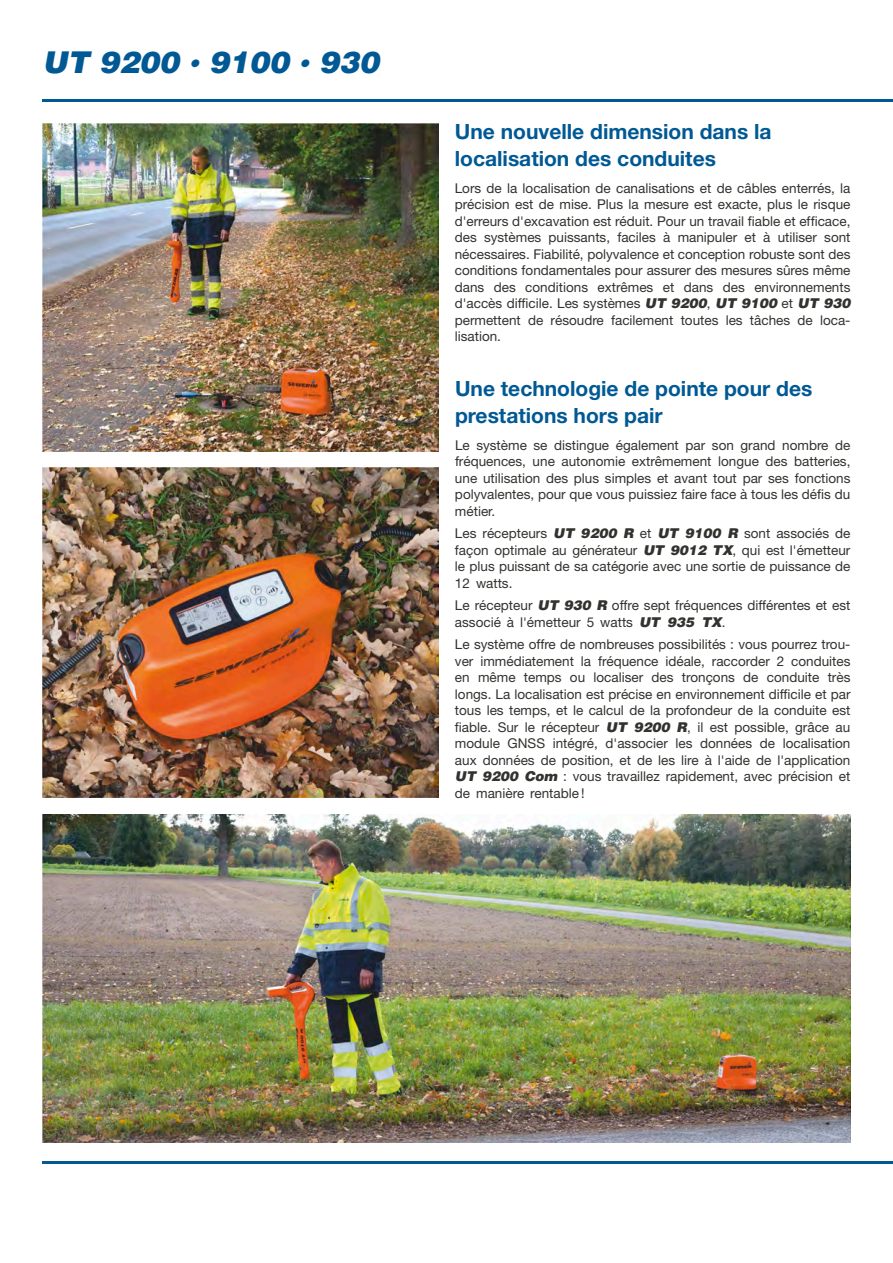
<style>
.page{position:relative;width:893px;height:1263px;background:#fff}
.page>*{position:absolute;margin:0;border:0;box-sizing:border-box;transform-origin:0 0}
.t1{font:30px "Airbus Special";color:#005994}
.t2{font:700 21px/27px "Helvetica Neue LT";color:#005994}
.t3{font:13.5px/16.5px "Helvetica Neue LT";color:#32322f;text-align:justify}
.s1{font-family:"Airbus Special"}
</style>
<div class="page">
<img style="left:42px;top:468px;width:396px;height:330px">
<hr style="left:43px;top:100px;width:850px;height:2px;background:#005994">
<hr style="left:43px;top:1161px;width:850px;height:2px;background:#005994">
<img style="left:42px;top:123px;width:396px;height:328px">
<img style="left:42px;top:815px;width:809px;height:327px">
<h1 class="t1" style="left:43px;top:49px;width:338px">UT 9200 9100 930</h1>
<h1 class="t1" style="left:189px;top:47px;width:11px">·</h1>
<h1 class="t1" style="left:299px;top:47px;width:11px">·</h1>
<h2 class="t2" style="left:455px;top:120px;width:318px">Une nouvelle dimension dans la localisation des conduites</h2>
<p class="t3" style="left:455px;top:181px;width:397px">Lors de la localisation de canalisations et de câbles enterrés, la précision est de mise. Plus la mesure est exacte, plus le risque d'erreurs d'excavation est réduit. Pour un travail fiable et efficace, des systèmes puissants, faciles à manipuler et à utiliser sont nécessaires. Fiabilité, polyvalence et conception robuste sont des conditions fondamentales pour assurer des mesures sûres même dans des conditions extrêmes et dans des environnements d'accès difficile. Les systèmes <span class="s1">UT 9200</span>, <span class="s1">UT 9100</span> et <span class="s1">UT 930 </span>permettent de résoudre facilement toutes les tâches de loca&shy;lisation.</p>
<h2 class="t2" style="left:455px;top:377px;width:359px">Une technologie de pointe pour des prestations hors pair</h2>
<p class="t3" style="left:455px;top:438px;width:397px">Le système se distingue également par son grand nombre de fréquences, une autonomie extrêmement longue des batteries, une utilisation des plus simples et avant tout par ses fonctions polyvalentes, pour que vous puissiez faire face à tous les défis du métier.</p>
<p class="t3" style="left:455px;top:527px;width:397px">Les récepteurs <span class="s1">UT 9200 R</span> et <span class="s1">UT 9100 R</span> sont associés de façon optimale au générateur <span class="s1">UT 9012 TX</span>, qui est l'émetteur le plus puissant de sa catégorie avec une sortie de puissance de 12 watts.</p>
<p class="t3" style="left:455px;top:599px;width:397px">Le récepteur <span class="s1">UT 930 R</span> offre sept fréquences différentes et est associé à l'émetteur 5 watts <span class="s1">UT 935 TX</span>.</p>
<p class="t3" style="left:455px;top:638px;width:397px">Le système offre de nombreuses possibilités : vous pourrez trou&shy;ver immédiatement la fréquence idéale, raccorder 2 conduites en même temps ou localiser des tronçons de conduite très longs. La localisation est précise en environnement difficile et par tous les temps, et le calcul de la profondeur de la conduite est fiable. Sur le récepteur <span class="s1">UT 9200 R</span>, il est possible, grâce au module GNSS intégré, d'associer les données de localisation aux données de position, et de les lire à l'aide de l'application <span class="s1">UT 9200 Com</span> : vous travaillez rapidement, avec précision et de manière rentable !</p>
</div>
